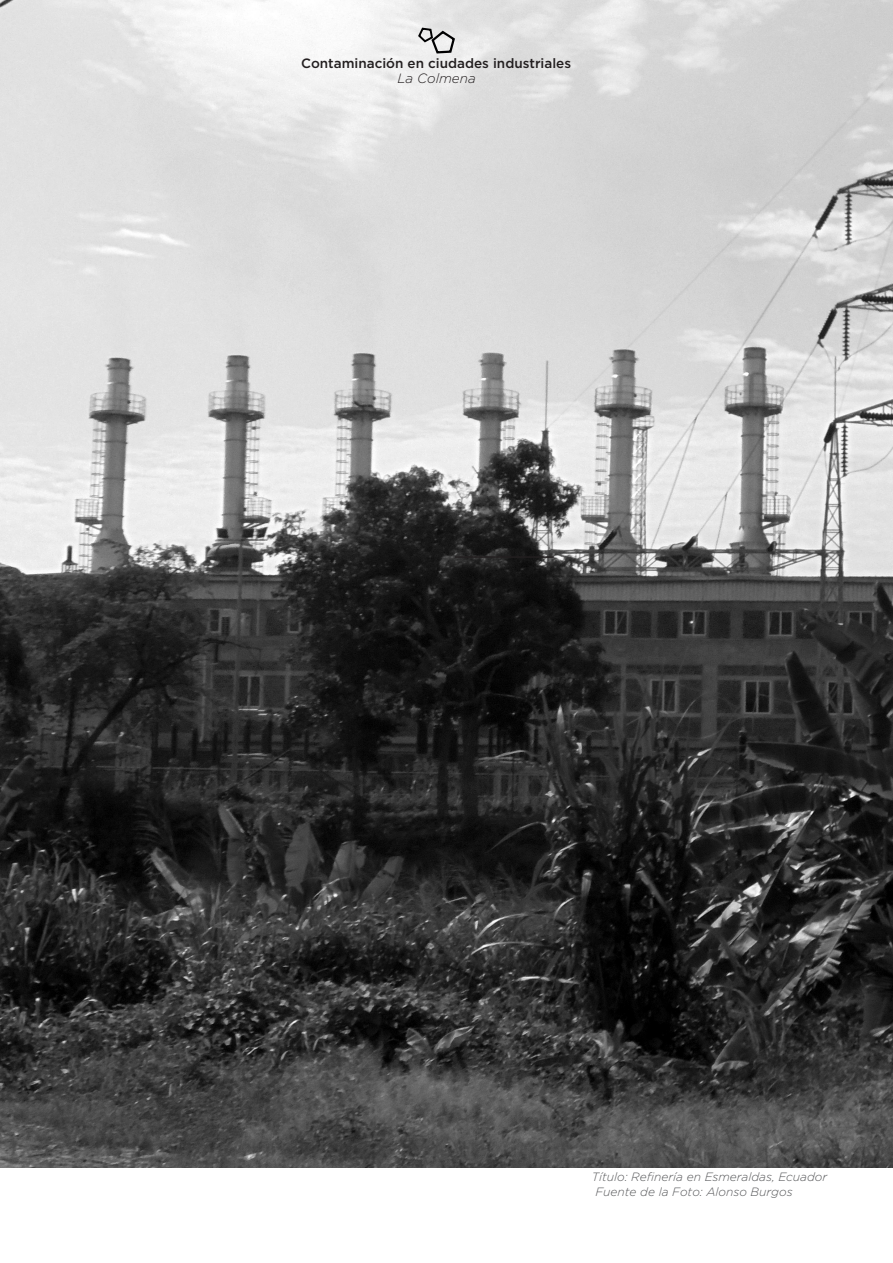
<style>
.page{position:relative;width:893px;height:1263px;background:#fff}
.page>*{position:absolute;margin:0;border:0;box-sizing:border-box;transform-origin:0 0}
.t1{font:500 13.5px "Gotham";color:#231f20}
.t2{font:italic 300 13.5px "Gotham";color:#231f20}
.t3{font:italic 300 12px "Gotham";color:#57585a}
</style>
<div class="page">
<img style="left:0;top:0;width:893px;height:1167px">
<hr style="left:455px;top:556px;width:99px;height:2px;background:#231f20">
<svg style="left:417px;top:27px;width:39px;height:28px"></svg>
<p class="t1" style="left:301px;top:55px;width:272px">Contaminación en ciudades industriales</p>
<p class="t2" style="left:397px;top:71px;width:80px">La Colmena</p>
<p class="t3" style="left:592px;top:1170px;width:237px">Título: Refinería en Esmeraldas, Ecuador</p>
<p class="t3" style="left:595px;top:1185px;width:199px">Fuente de la Foto: Alonso Burgos</p>
</div>
